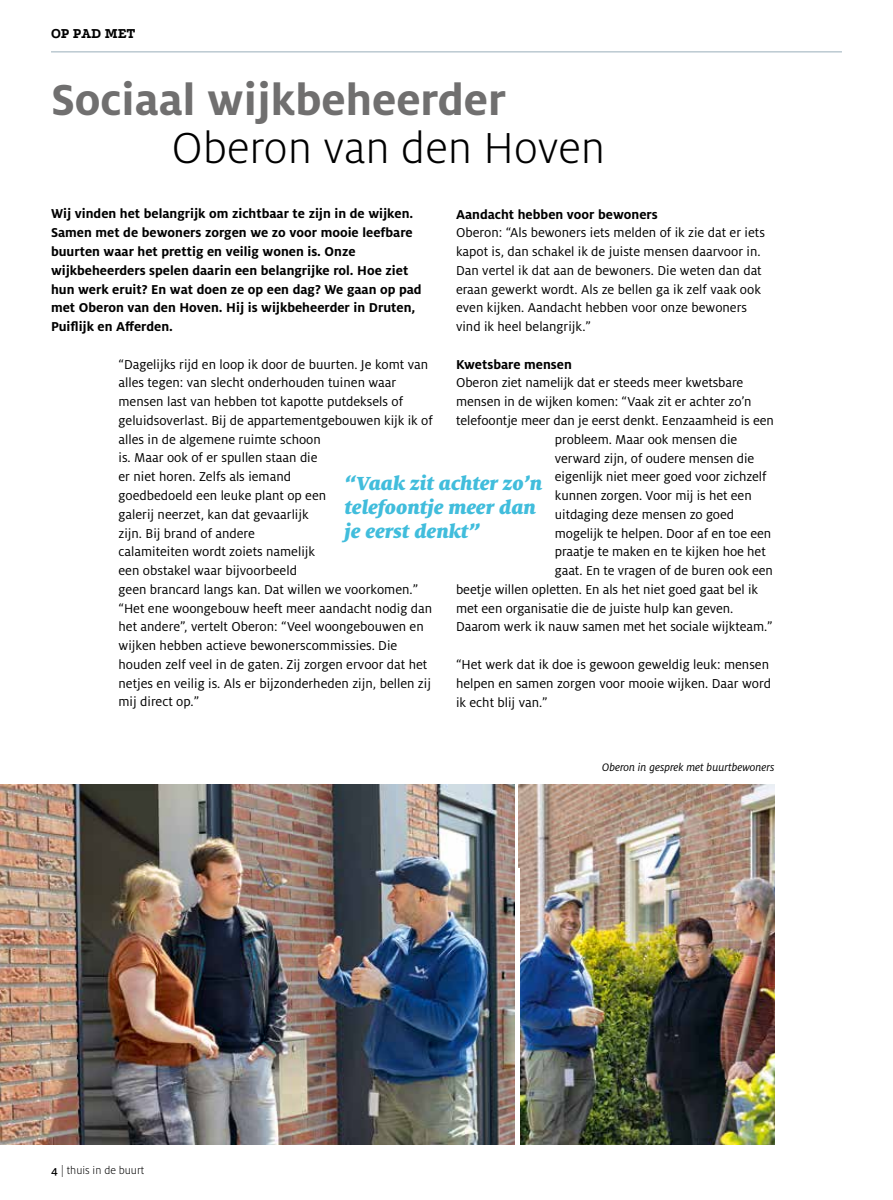
<style>
.page{position:relative;width:893px;height:1200px;background:#fff}
.page>*{position:absolute;margin:0;border:0;box-sizing:border-box;transform-origin:0 0}
.t1{font:700 48px "Milo OT";color:#706f6f}
.t2{font:300 48px "Milo OT";color:#000}
.t3{font:italic 900 21px/24px "Milo Serif OT";color:#41bddc}
.t4{font:700 15px "Podkova";color:#000}
.t5{font:14.25px/18.8px "Milo OT";color:#000}
.t6{font:700 14.25px/18.8px "Milo OT";color:#000}
.t7{font:italic 12px "Milo OT";color:#000}
.t8{font:300 12px "Milo OT";color:#000}
.s1{font-weight:500}
</style>
<div class="page">
<hr style="left:51px;top:51px;width:791px;height:2px;background:#bbc9d1">
<img style="left:0;top:784px;width:514px;height:360px">
<img style="left:519px;top:784px;width:255px;height:360px">
<p class="t4" style="left:51px;top:26px;width:86px">OP PAD MET</p>
<h1 class="t1" style="left:51px;top:73px;width:457px">Sociaal wijkbeheerder</h1>
<h1 class="t2" style="left:172px;top:122px;width:435px">Oberon van den Hoven</h1>
<p class="t6" style="left:51px;top:204px;width:372px">Wij vinden het belangrijk om zichtbaar te zijn in de wijken.<br>Samen met de bewoners zorgen we zo voor mooie leefbare buurten waar het prettig en veilig wonen is. Onze wijkbeheerders spelen daarin een belangrijke rol. Hoe ziet hun werk eruit? En wat doen ze op een dag? We gaan op pad met Oberon van den Hoven. Hij is wijkbeheerder in Druten, Puiflijk en Afferden.</p>
<p class="t6" style="left:456px;top:205px;width:203px">Aandacht hebben voor bewoners</p>
<p class="t5" style="left:456px;top:223px;width:310px">Oberon: “Als bewoners iets melden of ik zie dat er iets kapot is, dan schakel ik de juiste mensen daarvoor in.<br>Dan vertel ik dat aan de bewoners. Die weten dan dat eraan gewerkt wordt. Als ze bellen ga ik zelf vaak ook even kijken. Aandacht hebben voor onze bewoners vind ik heel belangrijk.”</p>
<p class="t6" style="left:456px;top:355px;width:117px">Kwetsbare mensen</p>
<p class="t5" style="left:456px;top:373px;width:289px">Oberon ziet namelijk dat er steeds meer kwetsbare</p>
<p class="t5" style="left:456px;top:392px;width:297px">mensen in de wijken komen: “Vaak zit er achter zo’n</p>
<p class="t5" style="left:456px;top:411px;width:319px">telefoontje meer dan je eerst denkt. Eenzaamheid is een</p>
<p class="t5" style="left:555px;top:430px;width:184px">probleem. Maar ook mensen die</p>
<p class="t5" style="left:555px;top:448px;width:201px">verward zijn, of oudere mensen die</p>
<p class="t5" style="left:555px;top:467px;width:213px">eigenlijk niet meer goed voor zichzelf</p>
<p class="t5" style="left:555px;top:486px;width:198px">kunnen zorgen. Voor mij is het een</p>
<p class="t5" style="left:555px;top:505px;width:181px">uitdaging deze mensen zo goed</p>
<p class="t5" style="left:555px;top:523px;width:218px">mogelijk te helpen. Door af en toe een</p>
<p class="t5" style="left:555px;top:542px;width:212px">praatje te maken en te kijken hoe het</p>
<p class="t5" style="left:555px;top:561px;width:220px">gaat. En te vragen of de buren ook een</p>
<p class="t5" style="left:456px;top:580px;width:303px">beetje willen opletten. En als het niet goed gaat bel ik</p>
<p class="t5" style="left:456px;top:598px;width:279px">met een organisatie die de juiste hulp kan geven.</p>
<p class="t5" style="left:456px;top:617px;width:318px">Daarom werk ik nauw samen met het sociale wijkteam.”</p>
<p class="t5" style="left:456px;top:655px;width:316px">“Het werk dat ik doe is gewoon geweldig leuk: mensen helpen en samen zorgen voor mooie wijken. Daar word ik echt blij van.”</p>
<p class="t5" style="left:119px;top:355px;width:316px">“Dagelijks rijd en loop ik door de buurten. Je komt van alles tegen: van slecht onderhouden tuinen waar mensen last van hebben tot kapotte putdeksels of geluidsoverlast. Bij de appartementgebouwen kijk ik of alles in de algemene ruimte schoon<br>is. Maar ook of er spullen staan die<br>er niet horen. Zelfs als iemand<br>goedbedoeld een leuke plant op een<br>galerij neerzet, kan dat gevaarlijk<br>zijn. Bij brand of andere<br>calamiteiten wordt zoiets namelijk<br>een obstakel waar bijvoorbeeld<br>geen brancard langs kan. Dat willen we voorkomen.” “Het ene woongebouw heeft meer aandacht nodig dan het andere”, vertelt Oberon: “Veel woongebouwen en wijken hebben actieve bewonerscommissies. Die houden zelf veel in de gaten. Zij zorgen ervoor dat het netjes en veilig is. Als er bijzonderheden zijn, bellen zij mij direct op.”</p>
<h2 class="t3" style="left:344px;top:471px;width:199px">“Vaak zit achter zo’n telefoontje meer dan je eerst denkt”</h2>
<p class="t8" style="left:51px;top:1163px;width:95px"><span class="s1">4</span> | thuis in de buurt</p>
<p class="t7" style="left:602px;top:760px;width:174px">Oberon in gesprek met buurtbewoners</p>
</div>
